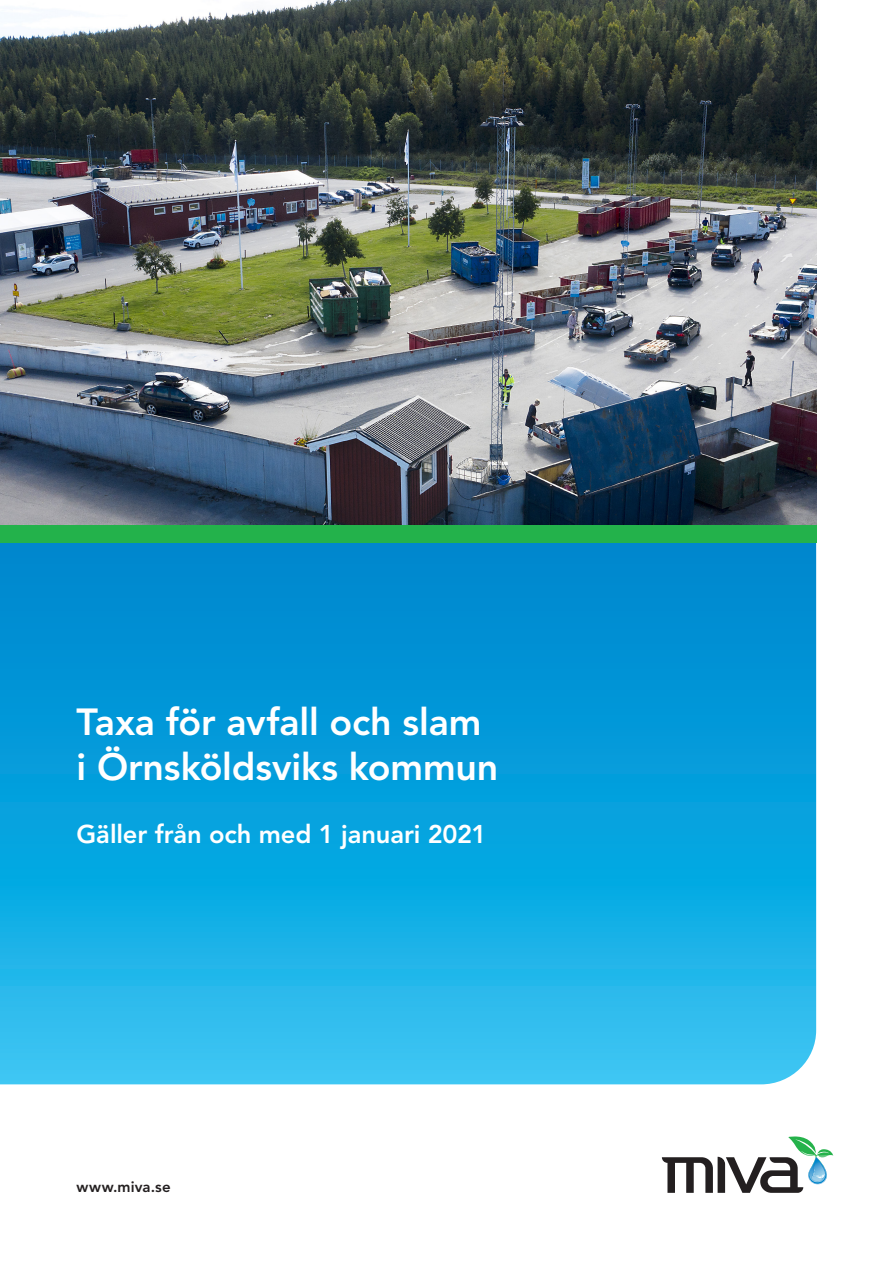
<style>
.page{position:relative;width:893px;height:1263px;background:#fff}
.page>*{position:absolute;margin:0;border:0;box-sizing:border-box;transform-origin:0 0}
.t1{font:800 37.5px/45px "Avenir LT Std";letter-spacing:-.005em;color:#fff}
.t2{font:800 25.5px "Avenir LT Std";letter-spacing:-.005em;color:#fff}
.t3{font:800 15px "Avenir LT Std";letter-spacing:.01em;color:#231f20}
</style>
<div class="page">
<img style="left:0;top:0;width:816px;height:525px">
<svg style="left:0;top:542px;width:816px;height:542px;background:#0fa3de"></svg>
<svg style="left:662px;top:1136px;width:171px;height:57px"></svg>
<div style="left:0;top:525px;width:816px;height:17px;background:#23b24b"></div>
<p class="t1" style="left:77px;top:700px;width:423px">Taxa för avfall och slam i Örnsköldsviks kommun</p>
<p class="t2" style="left:77px;top:819px;width:411px">Gäller från och med 1 januari 2021</p>
<p class="t3" style="left:77px;top:1178px;width:96px">www.miva.se</p>
</div>
